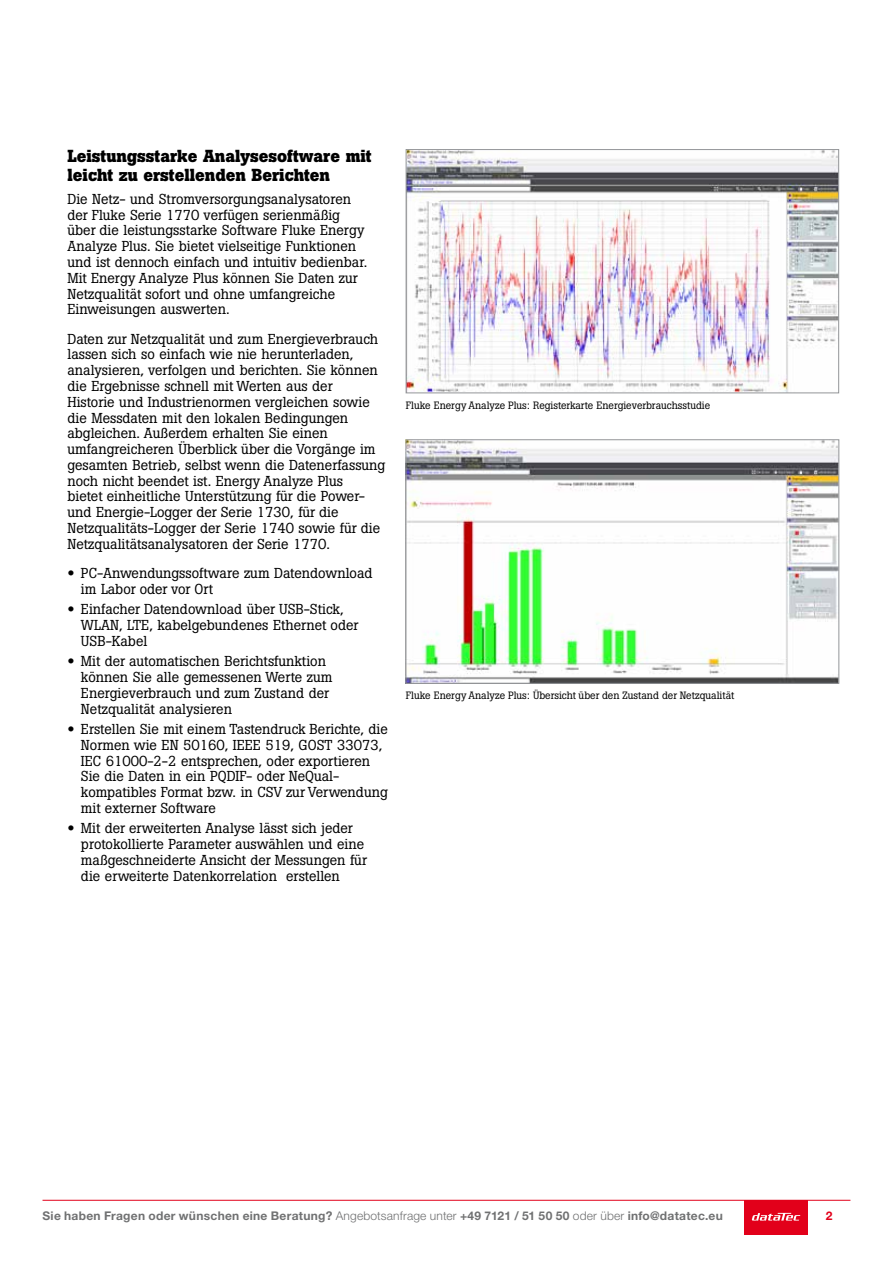
<style>
.page{position:relative;width:893px;height:1263px;background:#fff}
.page>*{position:absolute;margin:0;border:0;box-sizing:border-box;transform-origin:0 0}
.t1{font:700 17.25px/18.8px "Boton Pro";color:#000}
.t2{font:14.25px/15.8px "Boton Pro";color:#000}
.t3{font:700 12px "Helvetica Neue LT Pro";letter-spacing:.025em;color:#707172}
.t4{font:700 12px "Helvetica Neue LT Pro";color:#e2001a}
.t5{font:10.5px "Boton Pro";color:#000}
.s1{font-family:"Helvetica Neue LT Pro";font-weight:700}
.s2{font-weight:300}
</style>
<div class="page">
<div style="left:744px;top:1200px;width:64px;height:34px;background:#e2001a"></div>
<svg style="left:752px;top:1213px;width:48px;height:7px"></svg>
<hr style="left:43px;top:1200px;width:807px;height:1px;background:#e2001a">
<img style="left:408px;top:151px;width:429px;height:240px">
<div style="left:406px;top:149px;width:433px;height:244px;border:1px solid #939598"></div>
<img style="left:408px;top:442px;width:429px;height:239px">
<div style="left:406px;top:440px;width:433px;height:243px;border:1px solid #939598"></div>
<p class="t1" style="left:67px;top:147px;width:306px">Leistungsstarke Analysesoftware mit leicht zu erstellenden Berichten</p>
<p class="t2" style="left:67px;top:191px;width:301px">Die Netz- und Stromversorgungsanalysatoren der Fluke Serie 1770 verfügen serienmäßig über die leistungsstarke Software Fluke Energy Analyze Plus. Sie bietet vielseitige Funktionen und ist dennoch einfach und intuitiv bedienbar.<br>Mit Energy Analyze Plus können Sie Daten zur Netzqualität sofort und ohne umfangreiche Einweisungen auswerten.</p>
<p class="t2" style="left:67px;top:331px;width:319px">Daten zur Netzqualität und zum Energieverbrauch lassen sich so einfach wie nie herunterladen, analysieren, verfolgen und berichten. Sie können die Ergebnisse schnell mit Werten aus der<br>Historie und Industrienormen vergleichen sowie die Messdaten mit den lokalen Bedingungen abgleichen. Außerdem erhalten Sie einen umfangreicheren Überblick über die Vorgänge im gesamten Betrieb, selbst wenn die Datenerfassung noch nicht beendet ist. Energy Analyze Plus<br>bietet einheitliche Unterstützung für die Power&shy;und Energie-Logger der Serie 1730, für die Netzqualitäts-Logger der Serie 1740 sowie für die Netzqualitätsanalysatoren der Serie 1770.</p>
<p class="t2" style="left:81px;top:565px;width:293px;text-indent:-14px"><span class="s1">•</span> PC-Anwendungssoftware zum Datendownload im Labor oder vor Ort</p>
<p class="t2" style="left:81px;top:601px;width:279px;text-indent:-14px"><span class="s1">•</span> Einfacher Datendownload über USB-Stick,<br>WLAN, LTE, kabelgebundenes Ethernet oder<br>USB-Kabel</p>
<p class="t2" style="left:81px;top:653px;width:253px;text-indent:-14px"><span class="s1">•</span> Mit der automatischen Berichtsfunktion können Sie alle gemessenen Werte zum Energieverbrauch und zum Zustand der Netzqualität analysieren</p>
<p class="t2" style="left:81px;top:721px;width:308px;text-indent:-14px"><span class="s1">•</span> Erstellen Sie mit einem Tastendruck Berichte, die Normen wie EN 50160, IEEE 519, GOST 33073, IEC 61000-2-2 entsprechen, oder exportieren Sie die Daten in ein PQDIF- oder NeQual&shy;kompatibles Format bzw. in CSV zur Verwendung mit externer Software</p>
<p class="t2" style="left:81px;top:820px;width:288px;text-indent:-14px"><span class="s1">•</span> Mit der erweiterten Analyse lässt sich jeder protokollierte Parameter auswählen und eine maßgeschneiderte Ansicht der Messungen für die erweiterte Datenkorrelation erstellen</p>
<p class="t5" style="left:406px;top:398px;width:306px">Fluke Energy Analyze Plus: Registerkarte Energieverbrauchsstudie</p>
<p class="t5" style="left:406px;top:688px;width:330px">Fluke Energy Analyze Plus: Übersicht über den Zustand der Netzqualität</p>
<p class="t3" style="left:43px;top:1209px;width:682px">Sie haben Fragen oder wünschen eine Beratung? <span class="s2">Angebotsanfrage unter</span> +49 7121 / 51 50 50 <span class="s2">oder über</span> info@datatec.eu</p>
<p class="t4" style="left:826px;top:1209px;width:8px">2</p>
</div>
